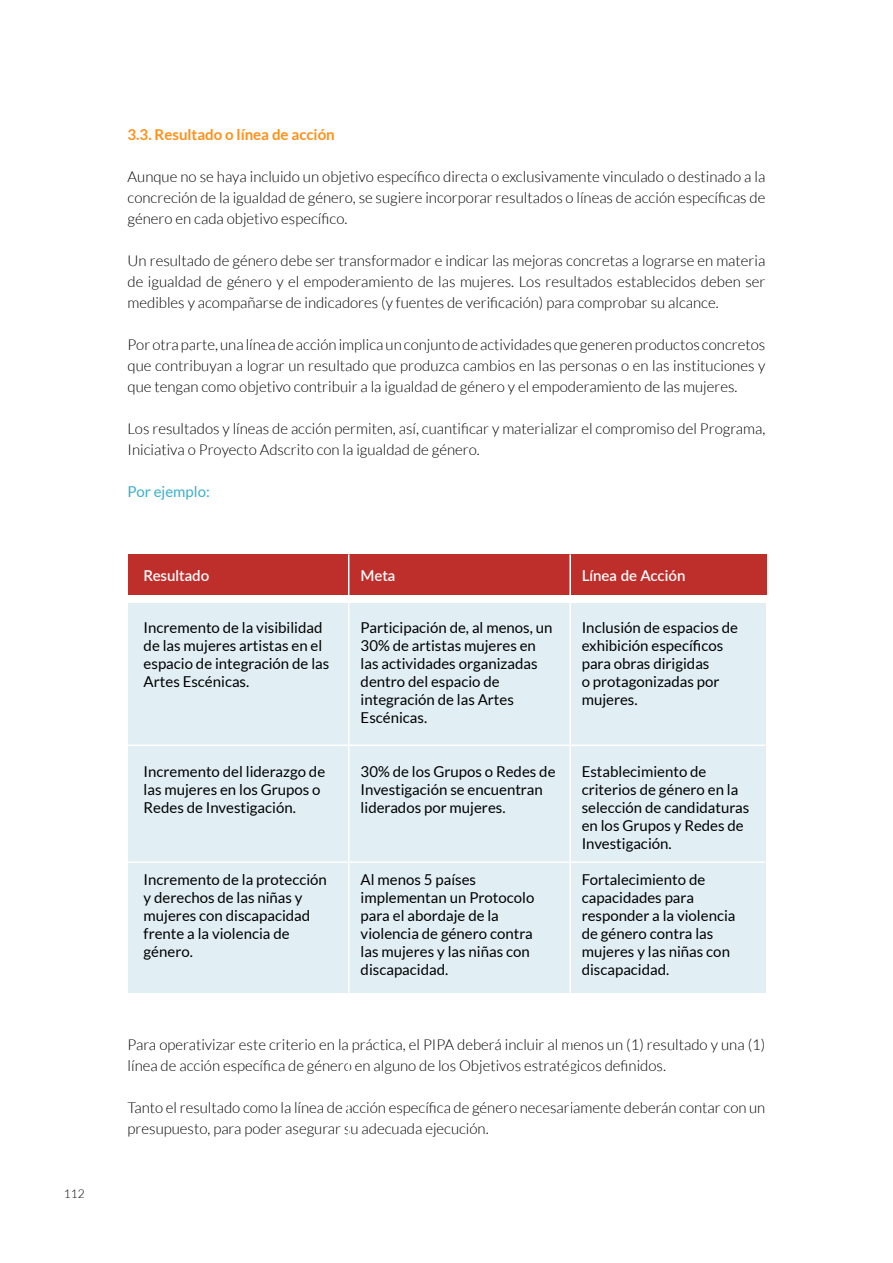
<style>
.page{position:relative;width:893px;height:1263px;background:#fff}
.page>*{position:absolute;margin:0;border:0;box-sizing:border-box;transform-origin:0 0}
.t1{font:300 15px/21px "Lato";color:#000;text-align:justify}
.t2{font:15px/18px "Lato";color:#000}
.t3{font:700 15px "Lato";color:#ff9017}
.t4{font:600 15px "Lato";color:#fff}
.t5{font:15px "Lato";color:#3ab0c9}
.t6{font:300 12px "Lato";color:#000}
</style>
<div class="page">
<div style="left:128px;top:554px;width:639px;height:41px;background:#be2e2b"></div>
<div style="left:128px;top:603px;width:637px;height:389px;background:#e1eff5"></div>
<hr style="left:126px;top:744px;width:639px;height:2px;background:#fff">
<hr style="left:126px;top:861px;width:639px;height:2px;background:#fff">
<hr style="left:348px;top:554px;width:1px;height:709px;background:#fff">
<hr style="left:569px;top:554px;width:2px;height:709px;background:#fff">
<p class="t6" style="left:64px;top:1188px;width:22px">112</p>
<p class="t3" style="left:128px;top:126px;width:209px">3.3. Resultado o línea de acción</p>
<p class="t1" style="left:128px;top:166px;width:639px">Aunque no se haya incluido un objetivo específico directa o exclusivamente vinculado o destinado a la concreción de la igualdad de género, se sugiere incorporar resultados o líneas de acción específicas de género en cada objetivo específico.</p>
<p class="t1" style="left:128px;top:250px;width:639px">Un resultado de género debe ser transformador e indicar las mejoras concretas a lograrse en materia de igualdad de género y el empoderamiento de las mujeres. Los resultados establecidos deben ser medibles y acompañarse de indicadores (y fuentes de verificación) para comprobar su alcance.</p>
<p class="t1" style="left:128px;top:334px;width:639px">Por otra parte, una línea de acción implica un conjunto de actividades que generen productos concretos que contribuyan a lograr un resultado que produzca cambios en las personas o en las instituciones y que tengan como objetivo contribuir a la igualdad de género y el empoderamiento de las mujeres.</p>
<p class="t1" style="left:128px;top:418px;width:639px">Los resultados y líneas de acción permiten, así, cuantificar y materializar el compromiso del Programa,<br>Iniciativa o Proyecto Adscrito con la igualdad de género.</p>
<p class="t5" style="left:128px;top:483px;width:84px">Por ejemplo:</p>
<p class="t4" style="left:144px;top:564px;width:67px">Resultado</p>
<p class="t4" style="left:361px;top:564px;width:36px">Meta</p>
<p class="t4" style="left:582px;top:564px;width:105px">Línea de Acción</p>
<p class="t2" style="left:144px;top:619px;width:187px">Incremento de la visibilidad de las mujeres artistas en el espacio de integración de las<br>Artes Escénicas.</p>
<p class="t2" style="left:144px;top:763px;width:183px">Incremento del liderazgo de las mujeres en los Grupos o<br>Redes de Investigación.</p>
<p class="t2" style="left:144px;top:871px;width:185px">Incremento de la protección y derechos de las niñas y mujeres con discapacidad frente a la violencia de género.</p>
<p class="t2" style="left:361px;top:619px;width:193px">Participación de, al menos, un<br>30% de artistas mujeres en las actividades organizadas dentro del espacio de integración de las Artes<br>Escénicas.</p>
<p class="t2" style="left:361px;top:763px;width:196px">30% de los Grupos o Redes de<br>Investigación se encuentran liderados por mujeres.</p>
<p class="t2" style="left:361px;top:871px;width:175px">Al menos 5 países implementan un Protocolo para el abordaje de la violencia de género contra las mujeres y las niñas con discapacidad.</p>
<p class="t2" style="left:582px;top:619px;width:158px">Inclusión de espacios de exhibición específicos para obras dirigidas<br>o protagonizadas por mujeres.</p>
<p class="t2" style="left:582px;top:763px;width:169px">Establecimiento de criterios de género en la selección de candidaturas en los Grupos y Redes de<br>Investigación.</p>
<p class="t2" style="left:582px;top:871px;width:155px">Fortalecimiento de capacidades para responder a la violencia de género contra las mujeres y las niñas con discapacidad.</p>
<p class="t1" style="left:128px;top:1034px;width:639px">Para operativizar este criterio en la práctica, el PIPA deberá incluir al menos un (1) resultado y una (1) línea de acción específica de género en alguno de los Objetivos estratégicos definidos.</p>
<p class="t1" style="left:128px;top:1097px;width:639px">Tanto el resultado como la línea de acción específica de género necesariamente deberán contar con un presupuesto, para poder asegurar su adecuada ejecución.</p>
</div>
